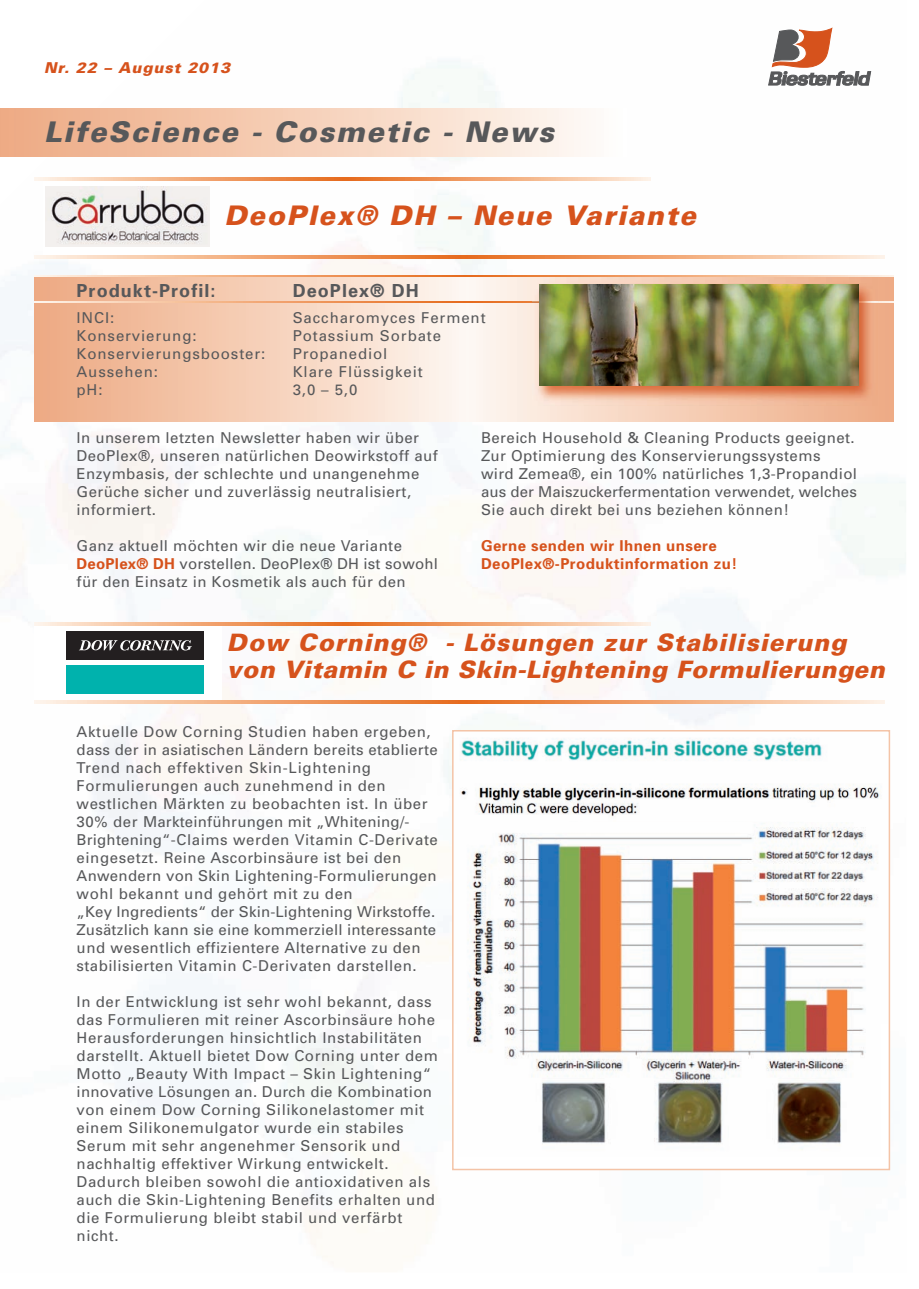
<style>
.page{position:relative;width:919px;height:1289px;background:#fff}
.page>*{position:absolute;margin:0;border:0;box-sizing:border-box;transform-origin:0 0}
.t1{font:italic 900 28.5px "Univers";letter-spacing:.065em;color:#57585a}
.t2{font:italic 900 27px "Univers";letter-spacing:.065em;color:#d6521c}
.t3{font:italic 900 24px/27px "Univers";letter-spacing:.025em;color:#d6521c}
.t4{font:700 18px "Univers";letter-spacing:.06em;color:#57585a}
.t5{font:15px/18px "Univers";letter-spacing:.035em;color:#57585a}
.t6{font:15px "Univers";letter-spacing:.06em;color:#57585a}
.t7{font:700 15px/18px "Univers";letter-spacing:.03em;color:#d6521c}
.t8{font:italic 900 15px "Univers";letter-spacing:.065em;color:#d6521c}
.s1{font-weight:700;color:#d6521c}
</style>
<div class="page">
<img style="left:0;top:27px;width:906px;height:1237px">
<svg style="left:768px;top:28px;width:102px;height:57px"></svg>
<div style="left:0;top:109px;width:626px;height:48px;background:linear-gradient(to right,#eda981,#fffcf9)"></div>
<svg style="left:34px;top:277px;width:859px;height:144px;background:#f5d1bb"></svg>
<svg style="left:34px;top:301px;width:859px;height:2px"></svg>
<svg style="left:34px;top:275px;width:859px;height:2px;background:#f1ac7c"></svg>
<div style="left:44px;top:180px;width:166px;height:77px;background:#fff"></div>
<img style="left:45px;top:186px;width:165px;height:60px">
<svg style="left:34px;top:177px;width:617px;height:3px;background:#f1ac7c"></svg>
<svg style="left:34px;top:256px;width:850px;height:3px;background:#f1ac7c"></svg>
<img style="left:532px;top:278px;width:345px;height:127px">
<img style="left:539px;top:285px;width:319px;height:101px">
<div style="left:34px;top:625px;width:187px;height:75px;background:#fff"></div>
<div style="left:67px;top:665px;width:137px;height:28px;background:#00b2ad"></div>
<div style="left:67px;top:631px;width:137px;height:28px;background:#231f20"></div>
<svg style="left:79px;top:640px;width:113px;height:10px"></svg>
<svg style="left:34px;top:622px;width:617px;height:3px;background:#f1ac7c"></svg>
<svg style="left:34px;top:700px;width:850px;height:3px;background:#f1ac7c"></svg>
<div style="left:453px;top:731px;width:435px;height:437px;background:#fff"></div>
<img style="left:460px;top:738px;width:420px;height:79px">
<div style="left:452px;top:730px;width:438px;height:440px;border:2px solid #f4c4a7"></div>
<img style="left:468px;top:822px;width:410px;height:322px">
<p class="t8" style="left:44px;top:63px;width:188px">Nr. 22 – August 2013</p>
<h1 class="t1" style="left:44px;top:121px;width:511px">LifeScience - Cosmetic - News</h1>
<h2 class="t2" style="left:224px;top:206px;width:473px">DeoPlex® DH – Neue Variante</h2>
<p class="t4" style="left:77px;top:284px;width:140px">Produkt-Profil:</p>
<p class="t4" style="left:293px;top:284px;width:128px">DeoPlex® DH</p>
<p class="t5" style="left:77px;top:310px;width:39px">INCI:</p>
<p class="t6" style="left:293px;top:312px;width:194px">Saccharomyces Ferment</p>
<p class="t6" style="left:77px;top:330px;width:121px">Konservierung:</p>
<p class="t6" style="left:293px;top:330px;width:150px">Potassium Sorbate</p>
<p class="t6" style="left:77px;top:348px;width:190px">Konservierungsbooster:</p>
<p class="t6" style="left:293px;top:348px;width:96px">Propanediol</p>
<p class="t6" style="left:77px;top:366px;width:83px">Aussehen:</p>
<p class="t6" style="left:293px;top:366px;width:132px">Klare Flüssigkeit</p>
<p class="t5" style="left:77px;top:382px;width:27px">pH:</p>
<p class="t5" style="left:293px;top:382px;width:66px">3,0 – 5,0</p>
<p class="t5" style="left:77px;top:429px;width:362px">In unserem letzten Newsletter haben wir über DeoPlex®, unseren natürlichen Deowirkstoff auf Enzymbasis, der schlechte und unangenehme Gerüche sicher und zuverlässig neutralisiert, informiert.</p>
<p class="t5" style="left:77px;top:537px;width:363px">Ganz aktuell möchten wir die neue Variante<br><span class="s1">DeoPlex® DH</span> vorstellen. DeoPlex® DH ist sowohl für den Einsatz in Kosmetik als auch für den</p>
<p class="t5" style="left:481px;top:430px;width:377px">Bereich Household &amp; Cleaning Products geeignet.<br>Zur Optimierung des Konservierungssystems wird Zemea®, ein 100% natürliches 1,3-Propandiol aus der Maiszuckerfermentation verwendet, welches Sie auch direkt bei uns beziehen können!</p>
<p class="t7" style="left:481px;top:538px;width:258px">Gerne senden wir Ihnen unsere<br>DeoPlex®-Produktinformation zu!</p>
<h3 class="t3" style="left:227px;top:631px;width:659px">Dow Corning® - Lösungen zur Stabilisierung von Vitamin C in Skin-Lightening Formulierungen</h3>
<p class="t5" style="left:77px;top:724px;width:363px">Aktuelle Dow Corning Studien haben ergeben, dass der in asiatischen Ländern bereits etablierte Trend nach effektiven Skin-Lightening Formulierungen auch zunehmend in den westlichen Märkten zu beobachten ist. In über 30% der Markteinführungen mit „Whitening/- Brightening“-Claims werden Vitamin C-Derivate eingesetzt. Reine Ascorbinsäure ist bei den Anwendern von Skin Lightening-Formulierungen wohl bekannt und gehört mit zu den<br>„Key Ingredients“ der Skin-Lightening Wirkstoffe.<br>Zusätzlich kann sie eine kommerziell interessante und wesentlich effizientere Alternative zu den stabilisierten Vitamin C-Derivaten darstellen.</p>
<p class="t5" style="left:77px;top:994px;width:363px">In der Entwicklung ist sehr wohl bekannt, dass das Formulieren mit reiner Ascorbinsäure hohe Herausforderungen hinsichtlich Instabilitäten darstellt. Aktuell bietet Dow Corning unter dem Motto „Beauty With Impact – Skin Lightening“ innovative Lösungen an. Durch die Kombination von einem Dow Corning Silikonelastomer mit einem Silikonemulgator wurde ein stabiles Serum mit sehr angenehmer Sensorik und nachhaltig effektiver Wirkung entwickelt.<br>Dadurch bleiben sowohl die antioxidativen als auch die Skin-Lightening Benefits erhalten und die Formulierung bleibt stabil und verfärbt nicht.</p>
</div>
